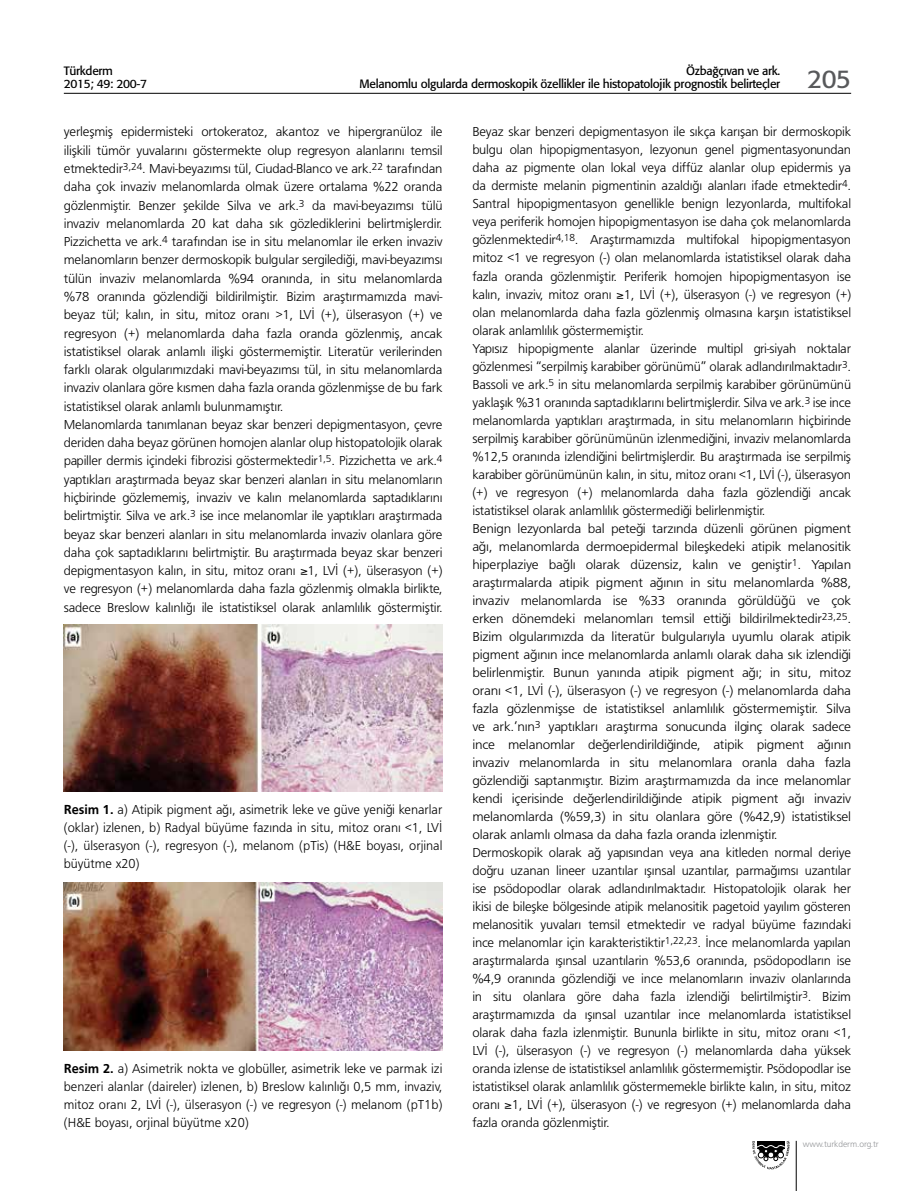
<style>
.page{position:relative;width:915px;height:1191px;background:#fff}
.page>*{position:absolute;margin:0;border:0;box-sizing:border-box;transform-origin:0 0}
.t1{font:25.5px "Formata Tr";color:#58595b}
.t2{font:13.5px/18px "Frugal Normal Tr";letter-spacing:-.015em;color:#000}
.t3{font:12px/12.8px "Formata Tr";letter-spacing:-.025em;color:#000}
.t4{font:9px "Frugal Normal Tr";letter-spacing:-.01em;color:#939598}
.s1{font-family:"Frugal Bold Tr"}
</style>
<div class="page">
<svg style="left:752px;top:1140px;width:37px;height:29px"></svg>
<hr style="left:795px;top:1140px;width:1px;height:51px;background:#000">
<hr style="left:64px;top:93px;width:786px;height:1px;background:#000">
<img style="left:64px;top:625px;width:378px;height:166px">
<img style="left:64px;top:882px;width:378px;height:168px">
<p class="t3" style="left:64px;top:65px;width:85px">Türkderm<br>2015; 49: 200-7</p>
<p class="t3" style="left:359px;top:65px;width:422px;text-align:right">Özbağçıvan ve ark.<br>Melanomlu olgularda dermoskopik özellikler ile histopatolojik prognostik belirteçler</p>
<h1 class="t1" style="left:807px;top:64px;width:45px">205</h1>
<p class="t2" style="left:64px;top:123px;width:380px">yerleşmiş epidermisteki ortokeratoz, akantoz ve hipergranüloz ile ilişkili tümör yuvalarını göstermekte olup regresyon alanlarını temsil etmektedir<sup>3,24</sup>. Mavi-beyazımsı tül, Ciudad-Blanco ve ark.<sup>22</sup> tarafından daha çok invaziv melanomlarda olmak üzere ortalama %22 oranda gözlenmiştir. Benzer şekilde Silva ve ark.<sup>3</sup> da mavi-beyazımsı tülü invaziv melanomlarda 20 kat daha sık gözlediklerini belirtmişlerdir.<br>Pizzichetta ve ark.<sup>4</sup> tarafından ise in situ melanomlar ile erken invaziv melanomların benzer dermoskopik bulgular sergilediği, mavi-beyazımsı tülün invaziv melanomlarda %94 oranında, in situ melanomlarda %78 oranında gözlendiği bildirilmiştir. Bizim araştırmamızda mavi&shy;beyaz tül; kalın, in situ, mitoz oranı &gt;1, LVİ (+), ülserasyon (+) ve regresyon (+) melanomlarda daha fazla oranda gözlenmiş, ancak istatistiksel olarak anlamlı ilişki göstermemiştir. Literatür verilerinden farklı olarak olgularımızdaki mavi-beyazımsı tül, in situ melanomlarda invaziv olanlara göre kısmen daha fazla oranda gözlenmişse de bu fark istatistiksel olarak anlamlı bulunmamıştır.<br>Melanomlarda tanımlanan beyaz skar benzeri depigmentasyon, çevre deriden daha beyaz görünen homojen alanlar olup histopatolojik olarak papiller dermis içindeki fibrozisi göstermektedir<sup>1,5</sup>. Pizzichetta ve ark.<sup>4 </sup>yaptıkları araştırmada beyaz skar benzeri alanları in situ melanomların hiçbirinde gözlememiş, invaziv ve kalın melanomlarda saptadıklarını belirtmiştir. Silva ve ark.<sup>3</sup> ise ince melanomlar ile yaptıkları araştırmada beyaz skar benzeri alanları in situ melanomlarda invaziv olanlara göre daha çok saptadıklarını belirtmiştir. Bu araştırmada beyaz skar benzeri depigmentasyon kalın, in situ, mitoz oranı ≥1, LVİ (+), ülserasyon (+) ve regresyon (+) melanomlarda daha fazla gözlenmiş olmakla birlikte, sadece Breslow kalınlığı ile istatistiksel olarak anlamlılık göstermiştir.</p>
<p class="t2" style="left:472px;top:123px;width:380px">Beyaz skar benzeri depigmentasyon ile sıkça karışan bir dermoskopik bulgu olan hipopigmentasyon, lezyonun genel pigmentasyonundan daha az pigmente olan lokal veya diffüz alanlar olup epidermis ya da dermiste melanin pigmentinin azaldığı alanları ifade etmektedir<sup>4</sup>.<br>Santral hipopigmentasyon genellikle benign lezyonlarda, multifokal veya periferik homojen hipopigmentasyon ise daha çok melanomlarda gözlenmektedir<sup>4,18</sup>. Araştırmamızda multifokal hipopigmentasyon mitoz &lt;1 ve regresyon (-) olan melanomlarda istatistiksel olarak daha fazla oranda gözlenmiştir. Periferik homojen hipopigmentasyon ise kalın, invaziv, mitoz oranı ≥1, LVİ (+), ülserasyon (-) ve regresyon (+) olan melanomlarda daha fazla gözlenmiş olmasına karşın istatistiksel olarak anlamlılık göstermemiştir.<br>Yapısız hipopigmente alanlar üzerinde multipl gri-siyah noktalar gözlenmesi “serpilmiş karabiber görünümü” olarak adlandırılmaktadır<sup>3</sup>.<br>Bassoli ve ark.<sup>5</sup> in situ melanomlarda serpilmiş karabiber görünümünü yaklaşık %31 oranında saptadıklarını belirtmişlerdir. Silva ve ark.<sup>3</sup> ise ince melanomlarda yaptıkları araştırmada, in situ melanomların hiçbirinde serpilmiş karabiber görünümünün izlenmediğini, invaziv melanomlarda %12,5 oranında izlendiğini belirtmişlerdir. Bu araştırmada ise serpilmiş karabiber görünümünün kalın, in situ, mitoz oranı &lt;1, LVİ (-), ülserasyon (+) ve regresyon (+) melanomlarda daha fazla gözlendiği ancak istatistiksel olarak anlamlılık göstermediği belirlenmiştir.<br>Benign lezyonlarda bal peteği tarzında düzenli görünen pigment ağı, melanomlarda dermoepidermal bileşkedeki atipik melanositik hiperplaziye bağlı olarak düzensiz, kalın ve geniştir<sup>1</sup>. Yapılan araştırmalarda atipik pigment ağının in situ melanomlarda %88, invaziv melanomlarda ise %33 oranında görüldüğü ve çok erken dönemdeki melanomları temsil ettiği bildirilmektedir<sup>23,25</sup>.<br>Bizim olgularımızda da literatür bulgularıyla uyumlu olarak atipik pigment ağının ince melanomlarda anlamlı olarak daha sık izlendiği belirlenmiştir. Bunun yanında atipik pigment ağı; in situ, mitoz oranı &lt;1, LVİ (-), ülserasyon (-) ve regresyon (-) melanomlarda daha fazla gözlenmişse de istatistiksel anlamlılık göstermemiştir. Silva ve ark.’nın<sup>3</sup> yaptıkları araştırma sonucunda ilginç olarak sadece ince melanomlar değerlendirildiğinde, atipik pigment ağının invaziv melanomlarda in situ melanomlara oranla daha fazla gözlendiği saptanmıştır. Bizim araştırmamızda da ince melanomlar kendi içerisinde değerlendirildiğinde atipik pigment ağı invaziv melanomlarda (%59,3) in situ olanlara göre (%42,9) istatistiksel olarak anlamlı olmasa da daha fazla oranda izlenmiştir.<br>Dermoskopik olarak ağ yapısından veya ana kitleden normal deriye doğru uzanan lineer uzantılar ışınsal uzantılar, parmağımsı uzantılar ise psödopodlar olarak adlandırılmaktadır. Histopatolojik olarak her ikisi de bileşke bölgesinde atipik melanositik pagetoid yayılım gösteren melanositik yuvaları temsil etmektedir ve radyal büyüme fazındaki ince melanomlar için karakteristiktir<sup>1,22,23</sup>. İnce melanomlarda yapılan araştırmalarda ışınsal uzantılarin %53,6 oranında, psödopodların ise %4,9 oranında gözlendiği ve ince melanomların invaziv olanlarında in situ olanlara göre daha fazla izlendiği belirtilmiştir<sup>3</sup>. Bizim araştırmamızda da ışınsal uzantılar ince melanomlarda istatistiksel olarak daha fazla izlenmiştir. Bununla birlikte in situ, mitoz oranı &lt;1, LVİ (-), ülserasyon (-) ve regresyon (-) melanomlarda daha yüksek oranda izlense de istatistiksel anlamlılık göstermemiştir. Psödopodlar ise istatistiksel olarak anlamlılık göstermemekle birlikte kalın, in situ, mitoz oranı ≥1, LVİ (+), ülserasyon (-) ve regresyon (+) melanomlarda daha fazla oranda gözlenmiştir.</p>
<p class="t2" style="left:64px;top:801px;width:380px;text-align:justify"><span class="s1">Resim 1.</span> a) Atipik pigment ağı, asimetrik leke ve güve yeniği kenarlar (oklar) izlenen, b) Radyal büyüme fazında in situ, mitoz oranı &lt;1, LVİ (-), ülserasyon (-), regresyon (-), melanom (pTis) (H&amp;E boyası, orjinal büyütme x20)</p>
<p class="t2" style="left:64px;top:1059px;width:380px;text-align:justify"><span class="s1">Resim 2.</span> a) Asimetrik nokta ve globüller, asimetrik leke ve parmak izi benzeri alanlar (daireler) izlenen, b) Breslow kalınlığı 0,5 mm, invaziv, mitoz oranı 2, LVİ (-), ülserasyon (-) ve regresyon (-) melanom (pT1b) (H&amp;E boyası, orjinal büyütme x20)</p>
<p class="t4" style="left:802px;top:1139px;width:77px">www.turkderm.org.tr</p>
</div>
